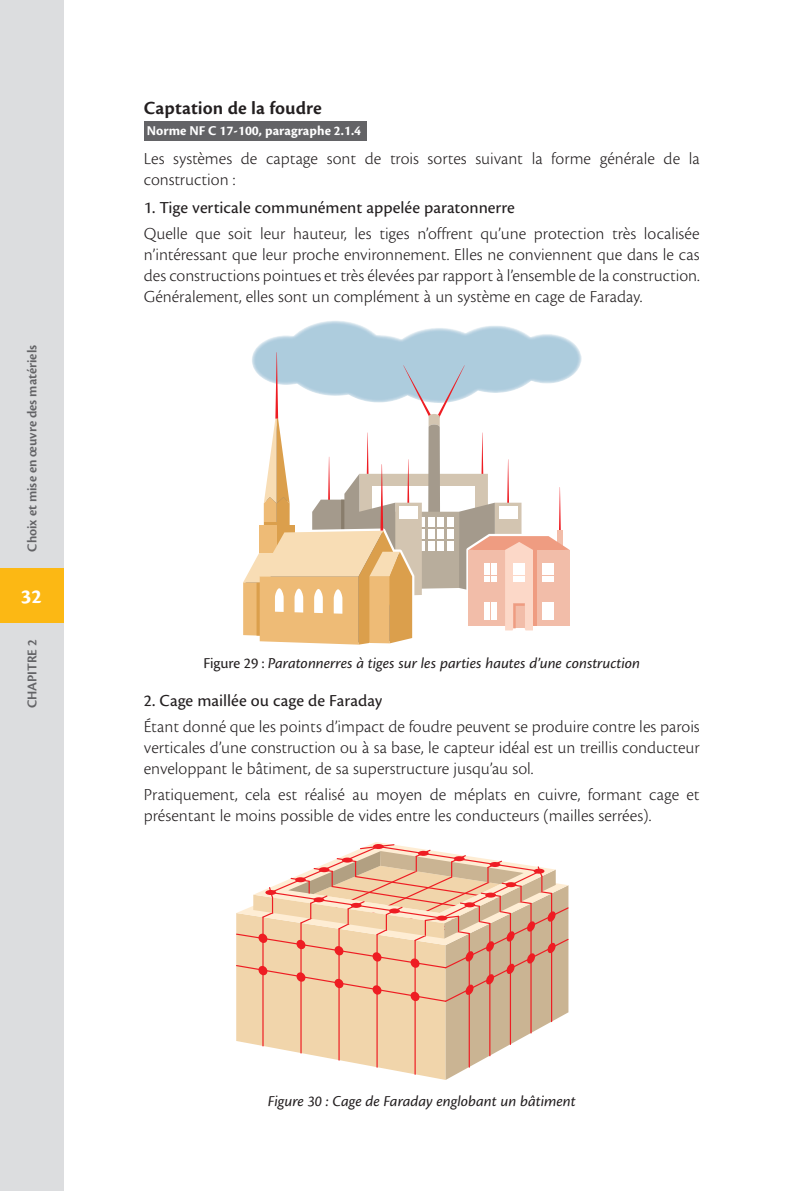
<style>
.page{position:relative;width:794px;height:1191px;background:#fff}
.page>*{position:absolute;margin:0;border:0;box-sizing:border-box;transform-origin:0 0}
.t1{font:21px "Cronos Pro Bold Capt";color:#fff}
.t2{font:19.25px "Cronos Pro Semibold Capt";letter-spacing:.005em;color:#231f20}
.t3{font:17.5px/21px "Cronos Pro Lt Capt";color:#231f20}
.t4{font:17.5px "Cronos Pro Capt";color:#231f20}
.t5{font:15.75px "Cronos Pro Capt It";letter-spacing:-.005em;color:#231f20}
.t6{font:600 14px "Cronos Pro";letter-spacing:-.005em;color:#636366}
.t7{font:700 14px "Cronos Pro";letter-spacing:.005em;color:#fff}
.s1{font-family:"Cronos Pro"}
</style>
<div class="page">
<div style="left:0;top:0;width:63px;height:1191px;background:#dcdddf"></div>
<div style="left:0;top:568px;width:63px;height:54px;background:#fcb814"></div>
<div style="left:144px;top:121px;width:222px;height:19px;background:#636366"></div>
<img style="left:254px;top:321px;width:327px;height:54px">
<svg style="left:243px;top:352px;width:329px;height:292px"></svg>
<svg style="left:236px;top:842px;width:333px;height:238px"></svg>
<div style="left:265px;top:890px;width:11px;height:5px;background:#ee1d23;border-radius:50%"></div>
<div style="left:313px;top:897px;width:11px;height:5px;background:#ee1d23;border-radius:50%"></div>
<div style="left:351px;top:903px;width:10px;height:5px;background:#ee1d23;border-radius:50%"></div>
<div style="left:389px;top:908px;width:11px;height:5px;background:#ee1d23;border-radius:50%"></div>
<div style="left:436px;top:915px;width:11px;height:5px;background:#ee1d23;border-radius:50%"></div>
<div style="left:464px;top:902px;width:11px;height:5px;background:#ee1d23;border-radius:50%"></div>
<div style="left:485px;top:892px;width:11px;height:5px;background:#ee1d23;border-radius:50%"></div>
<div style="left:505px;top:882px;width:11px;height:5px;background:#ee1d23;border-radius:50%"></div>
<div style="left:295px;top:877px;width:11px;height:5px;background:#ee1d23;border-radius:50%"></div>
<div style="left:319px;top:867px;width:10px;height:5px;background:#ee1d23;border-radius:50%"></div>
<div style="left:342px;top:857px;width:11px;height:5px;background:#ee1d23;border-radius:50%"></div>
<div style="left:373px;top:844px;width:11px;height:5px;background:#ee1d23;border-radius:50%"></div>
<div style="left:418px;top:851px;width:11px;height:5px;background:#ee1d23;border-radius:50%"></div>
<div style="left:454px;top:856px;width:10px;height:5px;background:#ee1d23;border-radius:50%"></div>
<div style="left:489px;top:862px;width:11px;height:5px;background:#ee1d23;border-radius:50%"></div>
<div style="left:533px;top:868px;width:11px;height:5px;background:#ee1d23;border-radius:50%"></div>
<p class="t6" style="left:24px;top:551px;width:208px;rotate:-90deg">Choix et mise en œuvre des matériels</p>
<p class="t1" style="left:21px;top:585px;width:23px">32</p>
<p class="t6" style="left:24px;top:708px;width:70px;rotate:-90deg">CHAPITRE 2</p>
<p class="t2" style="left:144px;top:97px;width:179px">Captation de la foudre</p>
<p class="t7" style="left:147px;top:123px;width:216px">Norme NF C 17-100, paragraphe 2.1.4</p>
<p class="t3" style="left:144px;top:148px;width:557px">Les systèmes de captage sont de trois sortes suivant la forme générale de la construction :</p>
<p class="t4" style="left:144px;top:198px;width:372px">1. Tige verticale communément appelée paratonnerre</p>
<p class="t3" style="left:144px;top:223px;width:557px;text-align:justify">Quelle que soit leur hauteur, les tiges n’offrent qu’une protection très localisée n’intéressant que leur proche environnement. Elles ne conviennent que dans le cas des constructions pointues et très élevées par rapport à l’ensemble de la construction.<br>Généralement, elles sont un complément à un système en cage de Faraday.</p>
<p class="t5" style="left:203px;top:654px;width:438px"><span class="s1">Figure 29 :</span> Paratonnerres à tiges sur les parties hautes d’une construction</p>
<p class="t4" style="left:144px;top:690px;width:240px">2. Cage maillée ou cage de Faraday</p>
<p class="t3" style="left:144px;top:715px;width:557px;text-align:justify">Étant donné que les points d’impact de foudre peuvent se produire contre les parois verticales d’une construction ou à sa base, le capteur idéal est un treillis conducteur enveloppant le bâtiment, de sa superstructure jusqu’au sol.</p>
<p class="t3" style="left:144px;top:783px;width:557px">Pratiquement, cela est réalisé au moyen de méplats en cuivre, formant cage et présentant le moins possible de vides entre les conducteurs (mailles serrées).</p>
<p class="t5" style="left:268px;top:1091px;width:309px">Figure 30 : Cage de Faraday englobant un bâtiment</p>
</div>
